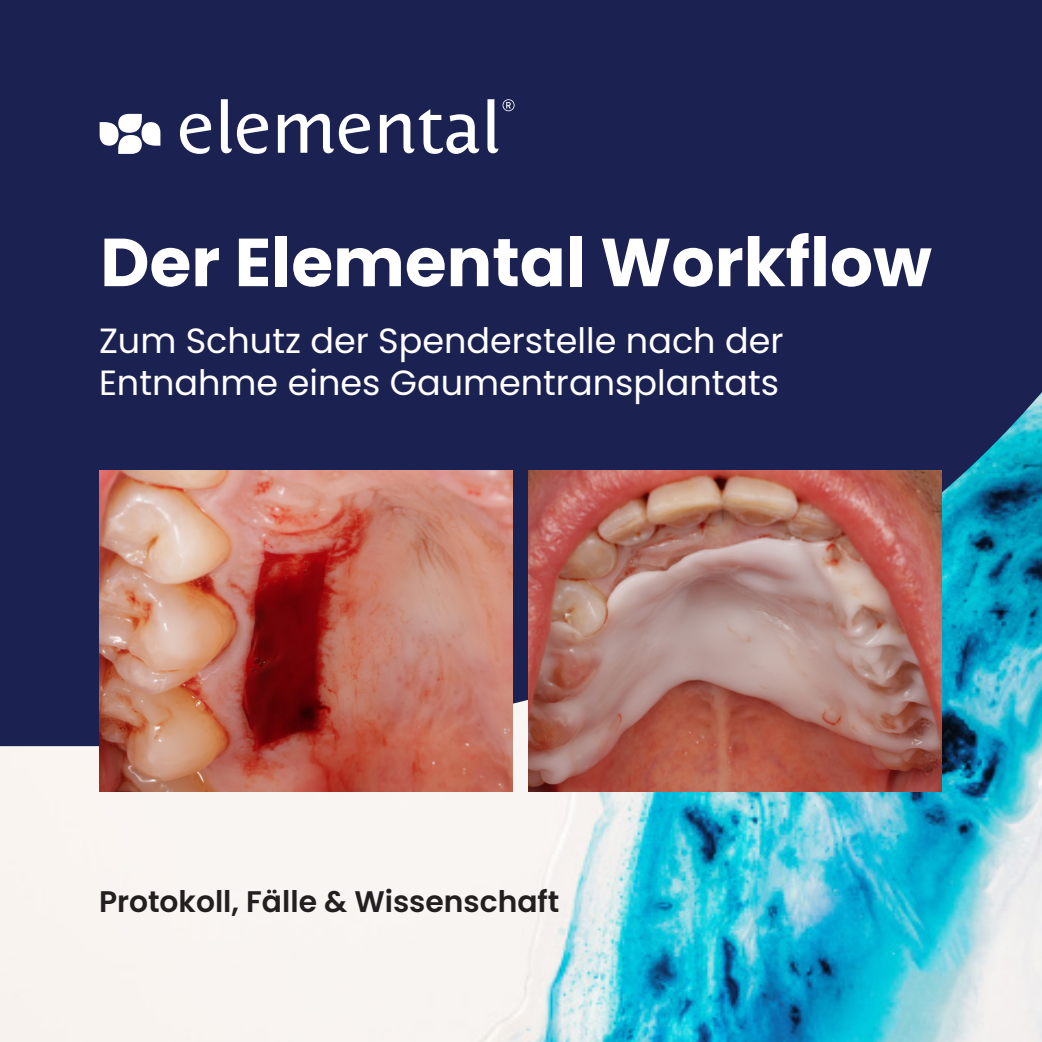
<style>
.page{position:relative;width:1042px;height:1042px;background:#fff}
.page>*{position:absolute;margin:0;border:0;box-sizing:border-box;transform-origin:0 0}
.Cover-header{font:700 67.73px "Poppins";color:#fff}
.Cover-subtitle{font:35px/42px "Poppins";color:#fff}
.Cover-txt{font:600 29.75px "Poppins";color:#231f20}
</style>
<div class="page">
<img style="left:0;top:746px;width:1042px;height:296px">
<div style="left:0;top:0;width:1042px;height:746px;background:#1b2252"></div>
<img style="left:528px;top:470px;width:413px;height:321px">
<img style="left:99px;top:470px;width:413px;height:321px">
<svg style="left:180px;top:114px;width:31px;height:40px"></svg>
<svg style="left:221px;top:99px;width:47px;height:55px"></svg>
<svg style="left:278px;top:114px;width:92px;height:40px"></svg>
<svg style="left:380px;top:109px;width:99px;height:45px"></svg>
<svg style="left:100px;top:114px;width:60px;height:40px"></svg>
<svg style="left:487px;top:99px;width:27px;height:54px"></svg>
<p class="Cover-header" style="left:100px;top:223px;width:833px">Der Elemental Workflow</p>
<p class="Cover-subtitle" style="left:99px;top:320px;width:686px">Zum Schutz der Spenderstelle nach der<br>Entnahme eines Gaumentransplantats</p>
<p class="Cover-txt" style="left:99px;top:884px;width:462px">Protokoll, Fälle &amp; Wissenschaft</p>
</div>
